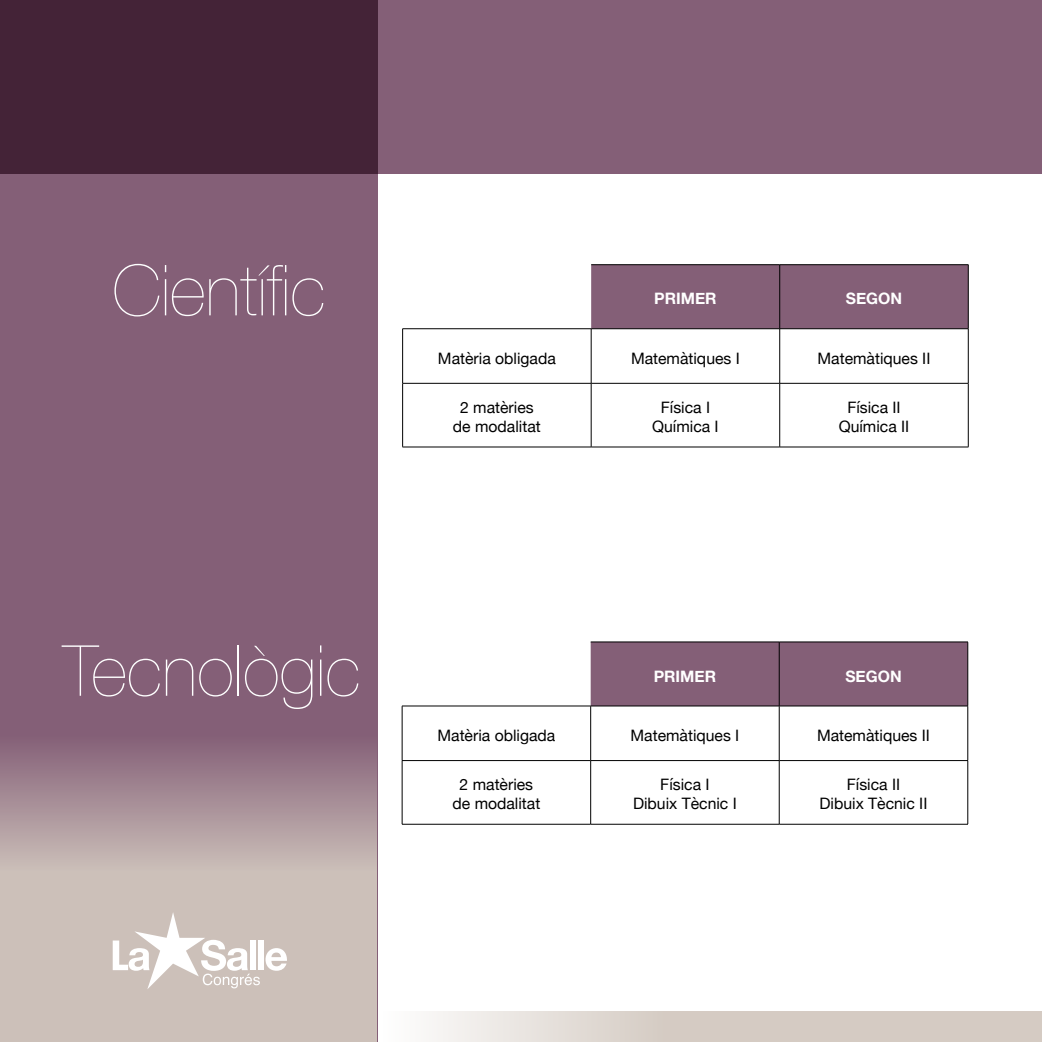
<style>
.page{position:relative;width:1042px;height:1042px;background:#fff}
.page>*{position:absolute;margin:0;border:0;box-sizing:border-box;transform-origin:0 0}
.t1{font:200 70.52px "Helvetica Neue";color:#fff}
.t2{font:15.75px/18.9px "Helvetica Neue";color:#000;text-align:center}
.t3{font:700 15.75px "Helvetica Neue";color:#fff}
</style>
<div class="page">
<div style="left:591px;top:265px;width:377px;height:63px;background:#845f77"></div>
<hr style="left:591px;top:264px;width:189px;height:1px;background:#000">
<hr style="left:780px;top:264px;width:188px;height:1px;background:#000">
<hr style="left:779px;top:265px;width:1px;height:63px;background:#000">
<hr style="left:968px;top:265px;width:1px;height:63px;background:#000">
<hr style="left:402px;top:328px;width:189px;height:1px;background:#000">
<hr style="left:402px;top:329px;width:1px;height:54px;background:#000">
<hr style="left:591px;top:328px;width:189px;height:1px;background:#000">
<hr style="left:591px;top:329px;width:1px;height:54px;background:#000">
<hr style="left:780px;top:328px;width:188px;height:1px;background:#000">
<hr style="left:779px;top:329px;width:1px;height:54px;background:#000">
<hr style="left:968px;top:329px;width:1px;height:54px;background:#000">
<hr style="left:402px;top:383px;width:189px;height:1px;background:#000">
<hr style="left:402px;top:383px;width:1px;height:64px;background:#000">
<hr style="left:591px;top:383px;width:189px;height:1px;background:#000">
<hr style="left:591px;top:383px;width:1px;height:64px;background:#000">
<hr style="left:780px;top:383px;width:188px;height:1px;background:#000">
<hr style="left:779px;top:383px;width:1px;height:64px;background:#000">
<hr style="left:968px;top:383px;width:1px;height:64px;background:#000">
<hr style="left:402px;top:447px;width:189px;height:1px;background:#000">
<hr style="left:591px;top:447px;width:189px;height:1px;background:#000">
<hr style="left:780px;top:447px;width:188px;height:1px;background:#000">
<div style="left:591px;top:642px;width:376px;height:64px;background:#845f77"></div>
<hr style="left:591px;top:641px;width:188px;height:1px;background:#000">
<hr style="left:779px;top:641px;width:189px;height:1px;background:#000">
<hr style="left:779px;top:642px;width:1px;height:64px;background:#000">
<hr style="left:967px;top:642px;width:1px;height:64px;background:#000">
<hr style="left:402px;top:706px;width:189px;height:1px;background:#000">
<hr style="left:402px;top:706px;width:1px;height:54px;background:#000">
<hr style="left:591px;top:706px;width:188px;height:1px;background:#000">
<hr style="left:590px;top:706px;width:1px;height:54px;background:#000">
<hr style="left:779px;top:706px;width:189px;height:1px;background:#000">
<hr style="left:779px;top:706px;width:1px;height:54px;background:#000">
<hr style="left:967px;top:706px;width:1px;height:54px;background:#000">
<hr style="left:402px;top:760px;width:189px;height:1px;background:#000">
<hr style="left:402px;top:761px;width:1px;height:63px;background:#000">
<hr style="left:591px;top:760px;width:188px;height:1px;background:#000">
<hr style="left:590px;top:761px;width:1px;height:63px;background:#000">
<hr style="left:779px;top:760px;width:189px;height:1px;background:#000">
<hr style="left:779px;top:761px;width:1px;height:63px;background:#000">
<hr style="left:967px;top:761px;width:1px;height:63px;background:#000">
<hr style="left:402px;top:824px;width:189px;height:1px;background:#000">
<hr style="left:591px;top:824px;width:188px;height:1px;background:#000">
<hr style="left:779px;top:824px;width:189px;height:1px;background:#000">
<div style="left:0;top:0;width:377px;height:1042px;background:#845f77"></div>
<svg style="left:0;top:0;width:1042px;height:174px;background:#6c495f"></svg>
<svg style="left:0;top:750px;width:377px;height:292px;background:#bcabab"></svg>
<svg style="left:113px;top:912px;width:174px;height:77px;background:#d9d1cc"></svg>
<svg style="left:429px;top:1011px;width:613px;height:31px;background:#dbd3cc"></svg>
<h1 class="t1" style="left:113px;top:236px;width:214px">Científic</h1>
<p class="t3" style="left:654px;top:286px;width:64px">PRIMER</p>
<p class="t3" style="left:846px;top:286px;width:58px">SEGON</p>
<p class="t2" style="left:438px;top:349px;width:119px">Matèria obligada</p>
<p class="t2" style="left:631px;top:349px;width:110px">Matemàtiques I</p>
<p class="t2" style="left:817px;top:349px;width:114px">Matemàtiques II</p>
<p class="t2" style="left:453px;top:399px;width:89px">2 matèries de modalitat</p>
<p class="t2" style="left:652px;top:399px;width:68px">Física I<br>Química I</p>
<p class="t2" style="left:839px;top:399px;width:72px">Física II<br>Química II</p>
<h1 class="t1" style="left:63px;top:616px;width:299px">Tecnològic</h1>
<p class="t3" style="left:654px;top:664px;width:64px">PRIMER</p>
<p class="t3" style="left:845px;top:664px;width:58px">SEGON</p>
<p class="t2" style="left:437px;top:726px;width:119px">Matèria obligada</p>
<p class="t2" style="left:630px;top:726px;width:110px">Matemàtiques I</p>
<p class="t2" style="left:817px;top:726px;width:114px">Matemàtiques II</p>
<p class="t2" style="left:452px;top:776px;width:89px">2 matèries de modalitat</p>
<p class="t2" style="left:633px;top:776px;width:105px">Física I<br>Dibuix Tècnic I</p>
<p class="t2" style="left:819px;top:776px;width:109px">Física II<br>Dibuix Tècnic II</p>
</div>
